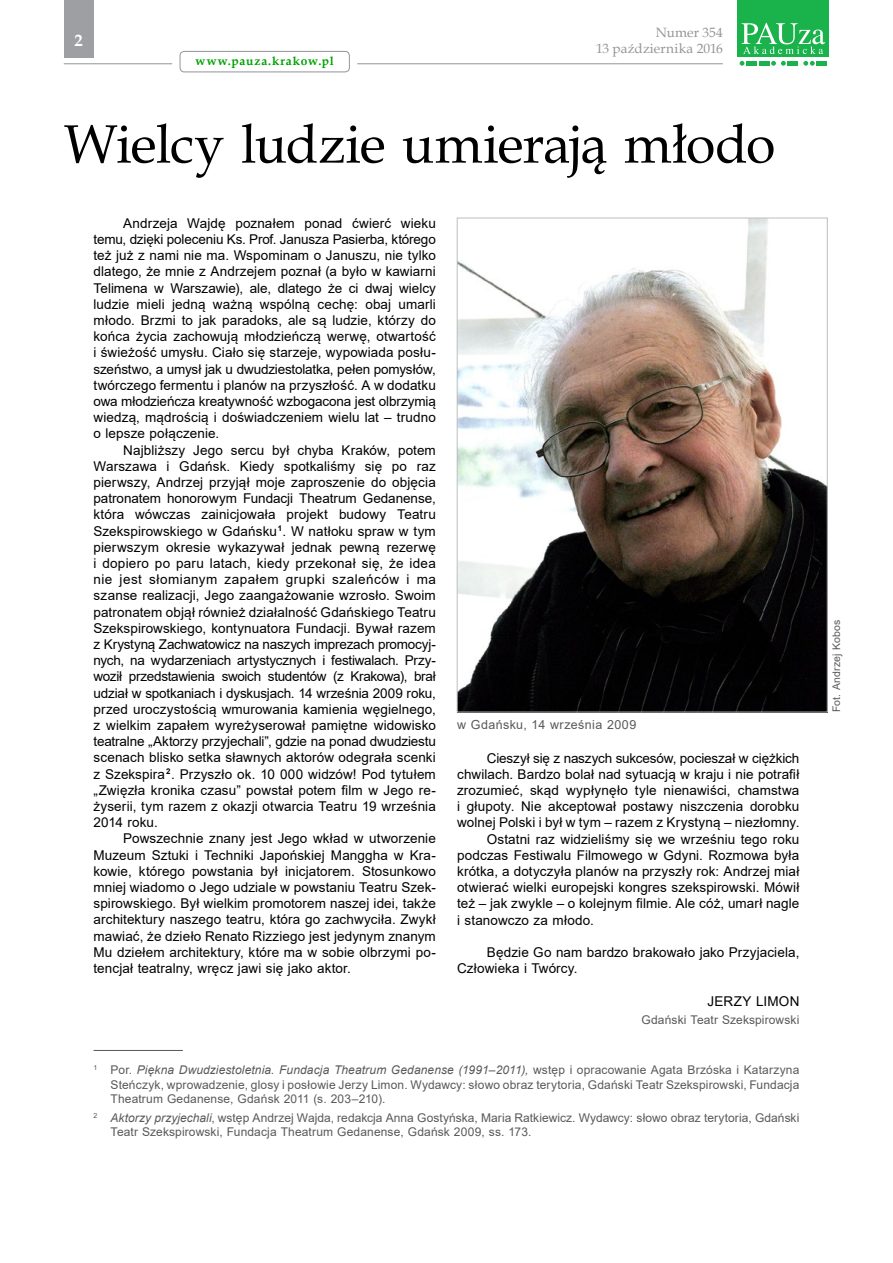
<style>
.page{position:relative;width:893px;height:1263px;background:#fff}
.page>*{position:absolute;margin:0;border:0;box-sizing:border-box;transform-origin:0 0}
.t1{font:54px "Book Antiqua";letter-spacing:-.02em;color:#000}
.t2{font:700 16.5px "Book Antiqua";color:#fff}
.t3{font:13.5px/16.2px "Arial";letter-spacing:.005em;color:#000;text-align:justify}
.t4{font:13.5px/16.2px "Book Antiqua";letter-spacing:.01em;color:#939598;text-align:right}
.t5{font:12.45px "Arial";letter-spacing:.035em;color:#58595b}
.t6{font:12px/14.4px "Arial";letter-spacing:.01em;color:#58595b;text-align:justify}
.t7{font:700 12px "Book Antiqua";letter-spacing:.07em;color:#00a000}
.t8{font:10.5px "Arial";letter-spacing:.015em;color:#58595b}
.s1{font-style:italic}
</style>
<div class="page">
<hr style="left:357px;top:63px;width:366px;height:1px;background:#939598">
<div style="left:64px;top:0;width:30px;height:57px;background:#9d9fa2"></div>
<div style="left:180px;top:51px;width:170px;height:21px;border:1px solid #939598;border-radius:4px"></div>
<svg style="left:740px;top:61px;width:4px;height:5px"></svg>
<svg style="left:771px;top:61px;width:15px;height:5px"></svg>
<svg style="left:803px;top:61px;width:12px;height:5px"></svg>
<div style="left:746px;top:61px;width:11px;height:5px;background:#19b24b"></div>
<div style="left:759px;top:61px;width:11px;height:5px;background:#19b24b"></div>
<div style="left:787px;top:61px;width:11px;height:5px;background:#19b24b"></div>
<div style="left:816px;top:61px;width:11px;height:5px;background:#19b24b"></div>
<div style="left:737px;top:0;width:92px;height:56px;background:#19b24b"></div>
<svg style="left:741px;top:23px;width:84px;height:31px"></svg>
<hr style="left:64px;top:63px;width:108px;height:1px;background:#939598">
<hr style="left:94px;top:1050px;width:89px;height:1px;background:#58595b">
<img style="left:459px;top:220px;width:366px;height:490px">
<p class="t2" style="left:75px;top:30px;width:10px">2</p>
<p class="t7" style="left:196px;top:53px;width:140px">www.pauza.krakow.pl</p>
<p class="t4" style="left:596px;top:24px;width:128px">Numer 354<br>13 października 2016</p>
<h1 class="t1" style="left:64px;top:107px;width:713px">Wielcy ludzie umierają młodo</h1>
<p class="t3" style="left:94px;top:215px;width:344px;text-indent:30px">Andrzeja Wajdę poznałem ponad ćwierć wieku temu, dzięki poleceniu Ks. Prof. Janusza Pasierba, którego też już z nami nie ma. Wspominam o Januszu, nie tylko dlatego, że mnie z Andrzejem poznał (a było w kawiarni Telimena w Warszawie), ale, dlatego że ci dwaj wielcy ludzie mieli jedną ważną wspólną cechę: obaj umarli młodo. Brzmi to jak paradoks, ale są ludzie, którzy do końca życia zachowują młodzieńczą werwę, otwartość i świeżość umysłu. Ciało się starzeje, wypowiada posłu&shy;szeństwo, a umysł jak u dwudziestolatka, pełen pomysłów, twórczego fermentu i planów na przyszłość. A w dodatku owa młodzieńcza kreatywność wzbogacona jest olbrzymią wiedzą, mądrością i doświadczeniem wielu lat – trudno o lepsze połączenie.</p>
<p class="t3" style="left:94px;top:442px;width:344px;text-indent:30px">Najbliższy Jego sercu był chyba Kraków, potem Warszawa i Gdańsk. Kiedy spotkaliśmy się po raz pierwszy, Andrzej przyjął moje zaproszenie do objęcia patronatem honorowym Fundacji Theatrum Gedanense, która wówczas zainicjowała projekt budowy Teatru Szekspirowskiego w Gdańsku<sup>1</sup>. W natłoku spraw w tym pierwszym okresie wykazywał jednak pewną rezerwę i dopiero po paru latach, kiedy przekonał się, że idea nie jest słomianym zapałem grupki szaleńców i ma szanse realizacji, Jego zaangażowanie wzrosło. Swoim patronatem objął również działalność Gdańskiego Teatru Szekspirowskiego, kontynuatora Fundacji. Bywał razem z Krystyną Zachwatowicz na naszych imprezach promocyj&shy;nych, na wydarzeniach artystycznych i festiwalach. Przy&shy;woził przedstawienia swoich studentów (z Krakowa), brał udział w spotkaniach i dyskusjach. 14 września 2009 roku, przed uroczystością wmurowania kamienia węgielnego, z wielkim zapałem wyreżyserował pamiętne widowisko teatralne „Aktorzy przyjechali”, gdzie na ponad dwudziestu scenach blisko setka sławnych aktorów odegrała scenki z Szekspira <sup>2</sup>. Przyszło ok. 10 000 widzów! Pod tytułem „Zwięzła kronika czasu” powstał potem film w Jego re&shy;żyserii, tym razem z okazji otwarcia Teatru 19 września 2014 roku.</p>
<p class="t3" style="left:94px;top:830px;width:344px;text-indent:30px">Powszechnie znany jest Jego wkład w utworzenie Muzeum Sztuki i Techniki Japońskiej Manggha w Kra&shy;kowie, którego powstania był inicjatorem. Stosunkowo mniej wiadomo o Jego udziale w powstaniu Teatru Szek&shy;spirowskiego. Był wielkim promotorem naszej idei, także architektury naszego teatru, która go zachwyciła. Zwykł mawiać, że dzieło Renato Rizziego jest jedynym znanym Mu dziełem architektury, które ma w sobie olbrzymi po&shy;tencjał teatralny, wręcz jawi się jako aktor.</p>
<p class="t5" style="left:457px;top:716px;width:181px">w Gdańsku, 14 września 2009</p>
<p class="t3" style="left:487px;top:750px;width:314px">Cieszył się z naszych sukcesów, pocieszał w ciężkich</p>
<p class="t3" style="left:457px;top:766px;width:344px">chwilach. Bardzo bolał nad sytuacją w kraju i nie potrafił</p>
<p class="t3" style="left:457px;top:782px;width:344px">zrozumieć, skąd wypłynęło tyle nienawiści, chamstwa</p>
<p class="t3" style="left:457px;top:798px;width:344px">i głupoty. Nie akceptował postawy niszczenia dorobku</p>
<p class="t3" style="left:457px;top:814px;width:344px">wolnej Polski i był w tym – razem z Krystyną – niezłomny.</p>
<p class="t3" style="left:487px;top:831px;width:314px">Ostatni raz widzieliśmy się we wrześniu tego roku</p>
<p class="t3" style="left:457px;top:847px;width:344px">podczas Festiwalu Filmowego w Gdyni. Rozmowa była</p>
<p class="t3" style="left:457px;top:863px;width:344px">krótka, a dotyczyła planów na przyszły rok: Andrzej miał</p>
<p class="t3" style="left:457px;top:879px;width:344px">otwierać wielki europejski kongres szekspirowski. Mówił</p>
<p class="t3" style="left:457px;top:895px;width:344px">też – jak zwykle – o kolejnym filmie. Ale cóż, umarł nagle</p>
<p class="t3" style="left:457px;top:912px;width:138px">i stanowczo za młodo.</p>
<p class="t3" style="left:457px;top:944px;width:344px;text-indent:30px">Będzie Go nam bardzo brakowało jako Przyjaciela,<br>Człowieka i Twórcy.</p>
<p class="t3" style="left:707px;top:993px;width:93px">JERZY LIMON</p>
<p class="t6" style="left:641px;top:1013px;width:159px">Gdański Teatr Szekspirowski</p>
<p class="t6" style="left:111px;top:1063px;width:690px;text-indent:-17px"><sup>1</sup> Por. <span class="s1">Piękna Dwudziestoletnia. Fundacja Theatrum Gedanense (1991–2011),</span> wstęp i opracowanie Agata Brzóska i Katarzyna Steńczyk, wprowadzenie, glosy i posłowie Jerzy Limon. Wydawcy: słowo obraz terytoria, Gdański Teatr Szekspirowski, Fundacja Theatrum Gedanense, Gdańsk 2011 (s. 203–210).</p>
<p class="t6" style="left:111px;top:1110px;width:690px;text-indent:-17px"><sup>2</sup> <span class="s1">Aktorzy przyjechali</span>, wstęp Andrzej Wajda, redakcja Anna Gostyńska, Maria Ratkiewicz. Wydawcy: słowo obraz terytoria, Gdański<br>Teatr Szekspirowski, Fundacja Theatrum Gedanense, Gdańsk 2009, ss. 173.</p>
<p class="t8" style="left:829px;top:712px;width:94px;rotate:-90deg">Fot. Andrzej Kobos</p>
</div>
